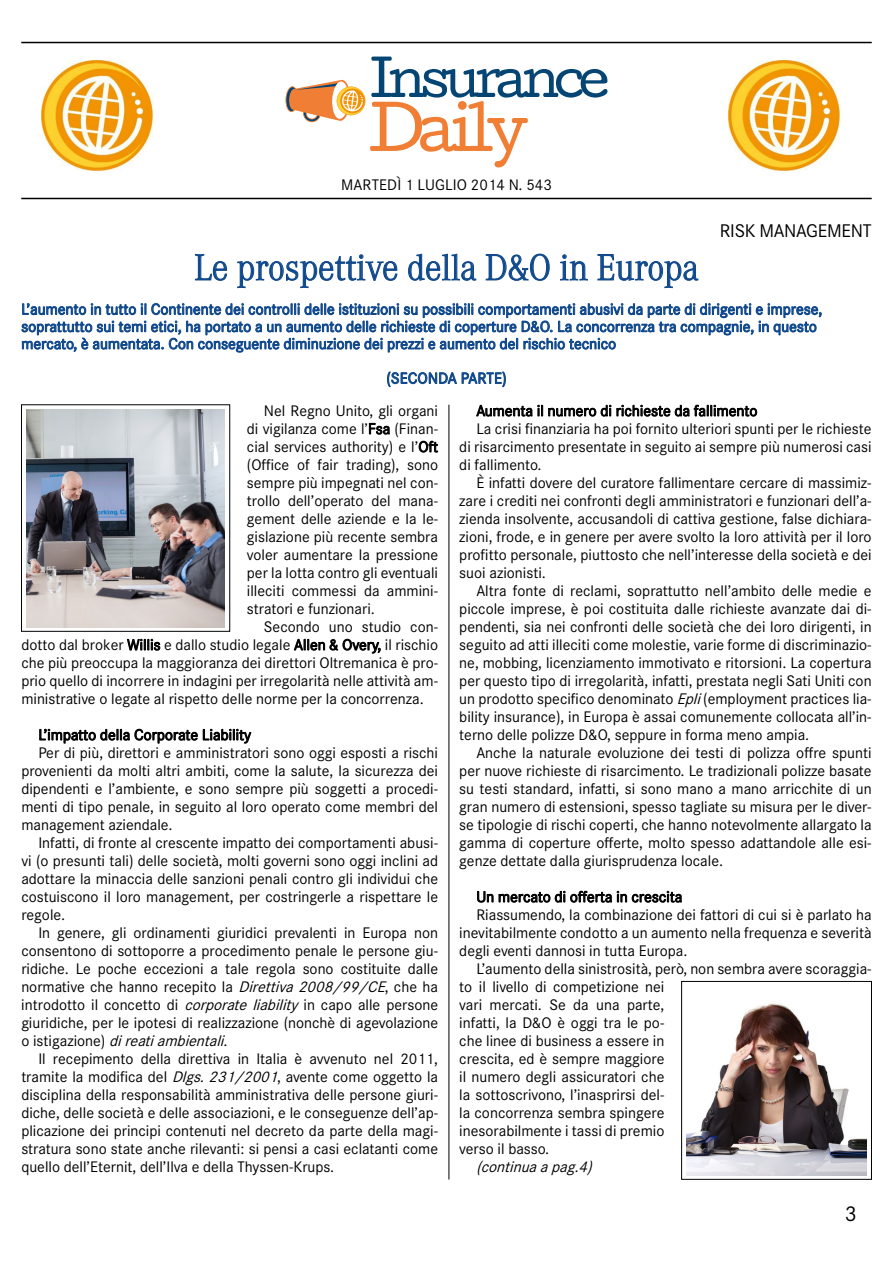
<style>
.page{position:relative;width:893px;height:1263px;background:#fff}
.page>*{position:absolute;margin:0;border:0;box-sizing:border-box;transform-origin:0 0}
.t1{font:300 36px "Corporate A";color:#0f488c;scale:.95 1}
.t2{font:21px "Corporate S";color:#000}
.t3{font:18px "Corporate S";letter-spacing:-.015em;color:#000}
.t4{font:15px/18px "Corporate S";color:#000;text-align:justify}
.t5{font:15px/17.2px "Corporate S";color:#0f488c}
.t6{font:italic 15px "Corporate S";color:#000}
.s1{font-style:italic}
.s2{font-style:normal}
</style>
<div class="page">
<svg style="left:285px;top:57px;width:322px;height:110px"></svg>
<hr style="left:21px;top:42px;width:851px;height:1px;background:#000">
<hr style="left:21px;top:198px;width:851px;height:1px;background:#000">
<img style="left:42px;top:60px;width:112px;height:110px">
<img style="left:728px;top:60px;width:112px;height:110px">
<svg style="left:476px;top:404px;width:281px;height:13px"></svg>
<svg style="left:477px;top:890px;width:205px;height:13px"></svg>
<svg style="left:369px;top:423px;width:21px;height:12px"></svg>
<svg style="left:418px;top:440px;width:20px;height:13px"></svg>
<svg style="left:127px;top:638px;width:34px;height:13px"></svg>
<svg style="left:293px;top:638px;width:88px;height:16px"></svg>
<svg style="left:39px;top:728px;width:213px;height:16px"></svg>
<hr style="left:449px;top:405px;width:1px;height:774px;background:#000">
<img style="left:27px;top:409px;width:198px;height:218px">
<svg style="left:195px;top:254px;width:32px;height:27px"></svg>
<svg style="left:237px;top:254px;width:161px;height:34px"></svg>
<svg style="left:408px;top:253px;width:69px;height:28px"></svg>
<svg style="left:485px;top:253px;width:65px;height:28px"></svg>
<svg style="left:560px;top:254px;width:28px;height:27px"></svg>
<svg style="left:597px;top:254px;width:102px;height:34px"></svg>
<svg style="left:21px;top:303px;width:801px;height:50px"></svg>
<svg style="left:387px;top:371px;width:119px;height:16px"></svg>
<div style="left:681px;top:981px;width:191px;height:198px;border:1px solid #000"></div>
<img style="left:686px;top:1003px;width:181px;height:172px">
<p class="t4" style="left:341px;top:176px;width:212px">MARTEDÌ 1 LUGLIO 2014 N. 543</p>
<p class="t3" style="left:720px;top:220px;width:153px">RISK MANAGEMENT</p>
<h1 class="t1" style="left:194px;top:246px;width:533px">Le prospettive della D&amp;O in Europa</h1>
<p class="t5" style="left:21px;top:301px;width:802px">L’aumento in tutto il Continente dei controlli delle istituzioni su possibili comportamenti abusivi da parte di dirigenti e imprese, soprattutto sui temi etici, ha portato a un aumento delle richieste di coperture D&amp;O. La concorrenza tra compagnie, in questo mercato, è aumentata. Con conseguente diminuzione dei prezzi e aumento del rischio tecnico</p>
<p class="t5" style="left:386px;top:370px;width:122px">(SECONDA PARTE)</p>
<p class="t4" style="left:247px;top:402px;width:193px;text-indent:17px">Nel Regno Unito, gli organi di vigilanza come l’Fsa (Finan&shy;cial services authority) e l’Oft (Office of fair trading), sono sempre più impegnati nel con&shy;trollo dell’operato del mana&shy;gement delle aziende e la le&shy;gislazione più recente sembra voler aumentare la pressione per la lotta contro gli eventuali illeciti commessi da ammini&shy;stratori e funzionari.</p>
<p class="t4" style="left:21px;top:618px;width:418px;text-indent:243px">Secondo uno studio con&shy;dotto dal broker Willis e dallo studio legale Allen &amp; Overy, il rischio che più preoccupa la maggioranza dei direttori Oltremanica è pro&shy;prio quello di incorrere in indagini per irregolarità nelle attività am&shy;ministrative o legate al rispetto delle norme per la concorrenza.</p>
<p class="t4" style="left:38px;top:726px;width:214px">L’impatto della Corporate Liability</p>
<p class="t4" style="left:38px;top:744px;width:401px">Per di più, direttori e amministratori sono oggi esposti a rischi</p>
<p class="t4" style="left:21px;top:762px;width:418px">provenienti da molti altri ambiti, come la salute, la sicurezza dei</p>
<p class="t4" style="left:21px;top:780px;width:418px">dipendenti e l’ambiente, e sono sempre più soggetti a procedi-</p>
<p class="t4" style="left:21px;top:798px;width:418px">menti di tipo penale, in seguito al loro operato come membri del</p>
<p class="t4" style="left:21px;top:816px;width:153px">management aziendale.</p>
<p class="t4" style="left:38px;top:834px;width:401px">Infatti, di fronte al crescente impatto dei comportamenti abusi-</p>
<p class="t4" style="left:21px;top:852px;width:418px">vi (o presunti tali) delle società, molti governi sono oggi inclini ad</p>
<p class="t4" style="left:21px;top:870px;width:418px">adottare la minaccia delle sanzioni penali contro gli individui che</p>
<p class="t4" style="left:21px;top:888px;width:418px">costuiscono il loro management, per costringerle a rispettare le</p>
<p class="t4" style="left:21px;top:906px;width:45px">regole.</p>
<p class="t4" style="left:38px;top:924px;width:401px">In genere, gli ordinamenti giuridici prevalenti in Europa non</p>
<p class="t4" style="left:21px;top:942px;width:418px">consentono di sottoporre a procedimento penale le persone giu-</p>
<p class="t4" style="left:21px;top:960px;width:418px">ridiche. Le poche eccezioni a tale regola sono costituite dalle</p>
<p class="t4" style="left:21px;top:978px;width:418px">normative che hanno recepito la <span class="s1">Direttiva2008/99/CE</span>, che ha</p>
<p class="t4" style="left:21px;top:996px;width:418px">introdotto il concetto di <span class="s1">corporate liability</span> in capo alle persone</p>
<p class="t4" style="left:21px;top:1014px;width:418px">giuridiche, per le ipotesi di realizzazione (nonchè di agevolazione</p>
<p class="t6" style="left:21px;top:1032px;width:208px"><span class="s2">o i s t i g a z i o n e )</span> direatiambientali<span class="s2">.</span></p>
<p class="t4" style="left:38px;top:1050px;width:401px">Il recepimento della direttiva in Italia è avvenuto nel 2011,</p>
<p class="t4" style="left:21px;top:1068px;width:418px">tramite la modifica del <span class="s1">Dlgs.231/2001</span>, avente come oggetto la</p>
<p class="t4" style="left:21px;top:1086px;width:418px">disciplina della responsabilità amministrativa delle persone giuri-</p>
<p class="t4" style="left:21px;top:1104px;width:418px">diche, delle società e delle associazioni, e le conseguenze dell’ap-</p>
<p class="t4" style="left:21px;top:1122px;width:418px">plicazione dei principi contenuti nel decreto da parte della magi-</p>
<p class="t4" style="left:21px;top:1140px;width:418px">stratura sono state anche rilevanti: si pensi a casi eclatanti come</p>
<p class="t4" style="left:21px;top:1158px;width:314px">quello dell’Eternit, dell’Ilva e della Thyssen-Krups.</p>
<p class="t4" style="left:476px;top:402px;width:283px">Aumenta il numero di richieste da fallimento</p>
<p class="t4" style="left:476px;top:420px;width:397px">La crisi finanziaria ha poi fornito ulteriori spunti per le richieste</p>
<p class="t4" style="left:459px;top:438px;width:414px">di risarcimento presentate in seguito ai sempre più numerosi casi</p>
<p class="t4" style="left:459px;top:456px;width:84px">di fallimento.</p>
<p class="t4" style="left:476px;top:474px;width:397px">È infatti dovere del curatore fallimentare cercare di massimiz-</p>
<p class="t4" style="left:459px;top:492px;width:414px">zare i crediti nei confronti degli amministratori e funzionari dell’a-</p>
<p class="t4" style="left:459px;top:510px;width:414px">zienda insolvente, accusandoli di cattiva gestione, false dichiara-</p>
<p class="t4" style="left:459px;top:528px;width:414px">zioni, frode, e in genere per avere svolto la loro attività per il loro</p>
<p class="t4" style="left:459px;top:546px;width:414px">profitto personale, piuttosto che nell’interesse della società e dei</p>
<p class="t4" style="left:459px;top:564px;width:88px">suoi azionisti.</p>
<p class="t4" style="left:476px;top:582px;width:397px">Altra fonte di reclami, soprattutto nell’ambito delle medie e</p>
<p class="t4" style="left:459px;top:600px;width:414px">piccole imprese, è poi costituita dalle richieste avanzate dai di-</p>
<p class="t4" style="left:459px;top:618px;width:414px">pendenti, sia nei confronti delle società che dei loro dirigenti, in</p>
<p class="t4" style="left:459px;top:636px;width:414px">seguito ad atti illeciti come molestie, varie forme di discriminazio-</p>
<p class="t4" style="left:459px;top:654px;width:414px">ne, mobbing, licenziamento immotivato e ritorsioni. La copertura</p>
<p class="t4" style="left:459px;top:672px;width:414px">per questo tipo di irregolarità, infatti, prestata negli Sati Uniti con</p>
<p class="t4" style="left:459px;top:690px;width:414px">un prodotto specifico denominato <span class="s1">Epli</span>(employment practices lia-</p>
<p class="t4" style="left:459px;top:708px;width:414px">bility insurance), in Europa è assai comunemente collocata all’in-</p>
<p class="t4" style="left:459px;top:726px;width:352px">terno delle polizze D&amp;O, seppure in forma meno ampia.</p>
<p class="t4" style="left:476px;top:744px;width:397px">Anche la naturale evoluzione dei testi di polizza offre spunti</p>
<p class="t4" style="left:459px;top:762px;width:414px">per nuove richieste di risarcimento. Le tradizionali polizze basate</p>
<p class="t4" style="left:459px;top:780px;width:414px">su testi standard, infatti, si sono mano a mano arricchite di un</p>
<p class="t4" style="left:459px;top:798px;width:414px">gran numero di estensioni, spesso tagliate su misura per le diver-</p>
<p class="t4" style="left:459px;top:816px;width:414px">se tipologie di rischi coperti, che hanno notevolmente allargato la</p>
<p class="t4" style="left:459px;top:834px;width:414px">gamma di coperture offerte, molto spesso adattandole alle esi-</p>
<p class="t4" style="left:459px;top:852px;width:265px">genze dettate dalla giurisprudenza locale.</p>
<p class="t4" style="left:476px;top:888px;width:207px">Un mercato di offerta in crescita</p>
<p class="t4" style="left:476px;top:906px;width:397px">Riassumendo, la combinazione dei fattori di cui si è parlato ha</p>
<p class="t4" style="left:459px;top:924px;width:414px">inevitabilmente condotto a un aumento nella frequenza e severità</p>
<p class="t4" style="left:459px;top:942px;width:230px">degli eventi dannosi in tutta Europa.</p>
<p class="t4" style="left:476px;top:960px;width:397px">L’aumento della sinistrosità, però, non sembra avere scoraggia-</p>
<p class="t4" style="left:459px;top:978px;width:207px">to il livello di competizione nei</p>
<p class="t4" style="left:459px;top:996px;width:207px">vari mercati. Se da una parte,</p>
<p class="t4" style="left:459px;top:1014px;width:207px">infatti, la D&amp;O è oggi tra le po-</p>
<p class="t4" style="left:459px;top:1032px;width:207px">che linee di business a essere in</p>
<p class="t4" style="left:459px;top:1050px;width:207px">crescita, ed è sempre maggiore</p>
<p class="t4" style="left:459px;top:1068px;width:207px">il numero degli assicuratori che</p>
<p class="t4" style="left:459px;top:1086px;width:207px">la sottoscrivono, l’inasprirsi del-</p>
<p class="t4" style="left:459px;top:1104px;width:207px">la concorrenza sembra spingere</p>
<p class="t4" style="left:459px;top:1122px;width:207px">inesorabilmente i tassi di premio</p>
<p class="t4" style="left:459px;top:1140px;width:91px">verso il basso.</p>
<p class="t6" style="left:476px;top:1158px;width:121px">(continuaapag.4)</p>
<h2 class="t2" style="left:845px;top:1201px;width:13px">3</h2>
</div>
